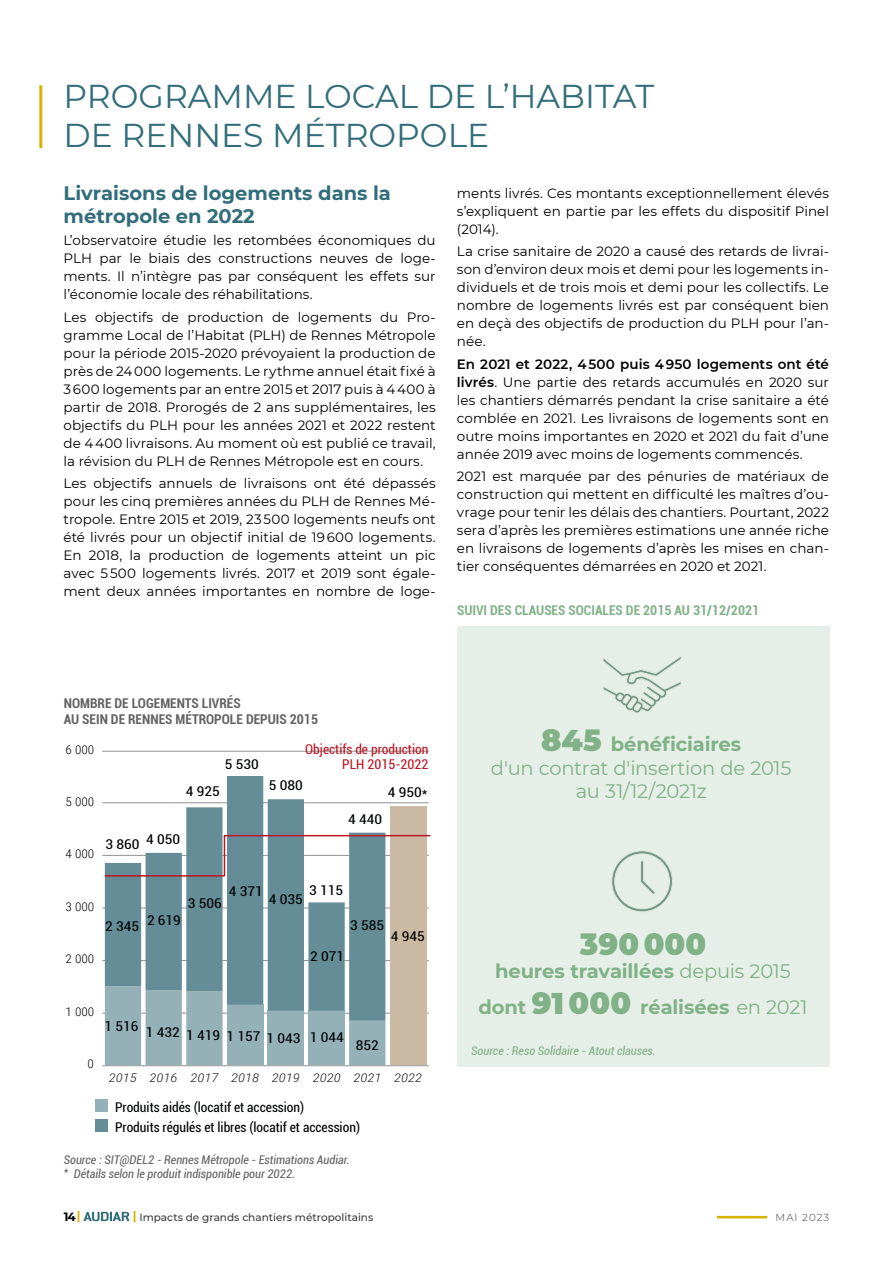
<style>
.page{position:relative;width:893px;height:1263px;background:#fff}
.page>*{position:absolute;margin:0;border:0;box-sizing:border-box;transform-origin:0 0}
.T1{font:33px/39px "Montserrat";color:#316d7b}
.Texte_chiffre_clé_de{font:900 30px "Montserrat";letter-spacing:.005em;color:#80b187}
.Texte_chiffre_clé_de-2{font:700 19.5px "Montserrat";letter-spacing:-.005em;color:#80b187}
.T2{font:700 19.5px/23.4px "Montserrat";color:#316d7b}
.Note_de_bas_de_page{font:19.5px/23.4px "Montserrat";letter-spacing:-.015em;color:#80b187;text-align:center}
.texte_courant{font:13.5px/18px "Montserrat";color:#000;text-align:justify}
.t1{font:condensed 13.5px "Roboto";color:#010202;scale:1.1 1}
.t2{font:condensed 13.5px/20.5px "Roboto";color:#010202}
.Titre_graphe{font:700 condensed 13.5px/16.2px "Roboto";color:#646363}
.Titre_graphe_bleu_en{font:700 condensed 13.5px "Roboto";color:#80b187}
.t3{font:condensed 13.5px/15.1px "Roboto";color:#be1622;text-align:right}
.source{font:italic condensed 12px "Roboto";color:#646363}
.source-2{font:italic condensed 12px "Roboto";color:#80b187}
.t4{font:italic 300 12px "Roboto Condensed";color:#1d1e1c;scale:1.22 1}
.t5{font:300 12px "Roboto Condensed";color:#010202;scale:1.1 1}
.t6{font:700 12px "Montserrat";color:#000}
.t7{font:500 10.5px "Montserrat";color:#3c3c3b}
.t8{font:300 10.2px "Montserrat";letter-spacing:.1em;color:#3c3c3b}
.s1{font-weight:600}
.s2{font-weight:900;font-size:30px}
.s3{font-weight:400}
.s4{color:#d8b200}
.s5{font-weight:700;font-size:12px;color:#d8b200}
</style>
<div class="page">
<svg style="left:83px;top:1212px;width:46px;height:9px"></svg>
<hr style="left:717px;top:1216px;width:50px;height:2px;background:#d8b200">
<hr style="left:39px;top:85px;width:3px;height:63px;background:#d8b200">
<div style="left:457px;top:626px;width:372px;height:440px;background:#e6efe7"></div>
<hr style="left:102px;top:1013px;width:327px;height:1px;background:#929292">
<hr style="left:102px;top:960px;width:327px;height:1px;background:#929292">
<hr style="left:102px;top:908px;width:327px;height:1px;background:#929292">
<hr style="left:102px;top:855px;width:327px;height:1px;background:#929292">
<hr style="left:102px;top:802px;width:327px;height:1px;background:#929292">
<hr style="left:102px;top:751px;width:327px;height:1px;background:#929292">
<div style="left:390px;top:806px;width:36px;height:259px;background:#cab9a3"></div>
<svg style="left:105px;top:1021px;width:280px;height:44px;background:#9db7be"></svg>
<svg style="left:105px;top:776px;width:280px;height:245px;fill:#648d97"></svg>
<hr style="left:102px;top:1065px;width:327px;height:1px;background:#929292">
<svg style="left:103px;top:834px;width:328px;height:43px"></svg>
<div style="left:95px;top:1099px;width:12px;height:13px;background:#94b1b8"></div>
<div style="left:95px;top:1119px;width:12px;height:13px;background:#648d97"></div>
<svg style="left:603px;top:656px;width:79px;height:57px"></svg>
<svg style="left:611px;top:850px;width:62px;height:62px"></svg>
<p class="T1" style="left:64px;top:76px;width:592px">PROGRAMME LOCAL DE L’HABITAT<br>DE RENNES MÉTROPOLE</p>
<p class="T2" style="left:64px;top:180px;width:329px">Livraisons de logements dans la métropole en 2022</p>
<p class="texte_courant" style="left:64px;top:231px;width:374px">L’observatoire étudie les retombées économiques du PLH par le biais des constructions neuves de loge&shy;ments. Il n’intègre pas par conséquent les effets sur l’économie locale des réhabilitations.</p>
<p class="texte_courant" style="left:64px;top:307px;width:374px">Les objectifs de production de logements du Pro&shy;gramme Local de l’Habitat (PLH) de Rennes Métropole pour la période 2015-2020 prévoyaient la production de près de 24 000 logements. Le rythme annuel était fixé à 3 600 logements par an entre 2015 et 2017 puis à 4 400 à partir de 2018. Prorogés de 2 ans supplémentaires, les objectifs du PLH pour les années 2021 et 2022 restent de 4 400 livraisons. Au moment où est publié ce travail, la révision du PLH de Rennes Métropole est en cours.</p>
<p class="texte_courant" style="left:64px;top:473px;width:374px">Les objectifs annuels de livraisons ont été dépassés pour les cinq premières années du PLH de Rennes Mé&shy;tropole. Entre 2015 et 2019, 23 500 logements neufs ont été livrés pour un objectif initial de 19 600 logements.<br>En 2018, la production de logements atteint un pic avec 5 500 logements livrés. 2017 et 2019 sont égale&shy;ment deux années importantes en nombre de loge-</p>
<p class="texte_courant" style="left:457px;top:184px;width:374px">ments livrés. Ces montants exceptionnellement élevés s’expliquent en partie par les effets du dispositif Pinel (2014).</p>
<p class="texte_courant" style="left:457px;top:242px;width:374px">La crise sanitaire de 2020 a causé des retards de livrai&shy;son d’environ deux mois et demi pour les logements in&shy;dividuels et de trois mois et demi pour les collectifs. Le nombre de logements livrés est par conséquent bien en deçà des objectifs de production du PLH pour l’an&shy;née.</p>
<p class="texte_courant" style="left:457px;top:354px;width:374px"><span class="s1">En 2021 et 2022, 4 500 puis 4 950 logements ont été livrés</span>. Une partie des retards accumulés en 2020 sur les chantiers démarrés pendant la crise sanitaire a été comblée en 2021. Les livraisons de logements sont en outre moins importantes en 2020 et 2021 du fait d’une année 2019 avec moins de logements commencés.</p>
<p class="texte_courant" style="left:457px;top:467px;width:374px">2021 est marquée par des pénuries de matériaux de construction qui mettent en difficulté les maîtres d’ou&shy;vrage pour tenir les délais des chantiers. Pourtant, 2022 sera d’après les premières estimations une année riche en livraisons de logements d’après les mises en chan&shy;tier conséquentes démarrées en 2020 et 2021.</p>
<p class="Titre_graphe_bleu_en" style="left:457px;top:600px;width:304px">SUIVI DES CLAUSES SOCIALES DE 2015 AU 31/12/2021</p>
<p class="Titre_graphe" style="left:64px;top:694px;width:256px">NOMBRE DE LOGEMENTS LIVRÉS<br>AU SEIN DE RENNES MÉTROPOLE DEPUIS 2015</p>
<p class="t5" style="left:66px;top:741px;width:28px">6 000</p>
<p class="t5" style="left:66px;top:794px;width:28px">5 000</p>
<p class="t5" style="left:66px;top:845px;width:28px">4 000</p>
<p class="t5" style="left:66px;top:898px;width:28px">3 000</p>
<p class="t5" style="left:66px;top:950px;width:28px">2 000</p>
<p class="t1" style="left:225px;top:754px;width:32px">5 530</p>
<p class="t1" style="left:186px;top:782px;width:32px">4 925</p>
<p class="t1" style="left:106px;top:832px;width:69px">3 860 4 050</p>
<p class="t3" style="left:305px;top:741px;width:125px">Objectifs de production<br>PLH 2015-2022</p>
<p class="t1" style="left:269px;top:776px;width:32px">5 080</p>
<p class="t1" style="left:388px;top:783px;width:38px">4 950*</p>
<p class="t1" style="left:348px;top:809px;width:32px">4 440</p>
<p class="t1" style="left:105px;top:913px;width:70px">2 345 2 619</p>
<p class="t1" style="left:188px;top:893px;width:32px">3 506</p>
<p class="t1" style="left:229px;top:881px;width:32px">4 371</p>
<p class="t1" style="left:309px;top:880px;width:32px">3 115</p>
<p class="t1" style="left:269px;top:890px;width:32px">4 035</p>
<p class="t1" style="left:310px;top:947px;width:32px">2 071</p>
<p class="t1" style="left:350px;top:916px;width:32px">3 585</p>
<p class="t1" style="left:391px;top:926px;width:32px">4 945</p>
<p class="t5" style="left:66px;top:1003px;width:28px">1 000</p>
<p class="t5" style="left:88px;top:1055px;width:7px">0</p>
<p class="t1" style="left:105px;top:1026px;width:219px">1 516 1 432 1 419 1 157 1 043 1 044</p>
<p class="t1" style="left:356px;top:1036px;width:22px">852</p>
<p class="t4" style="left:109px;top:1070px;width:258px">2015 2016 2017 2018 2019 2020 2021 2022</p>
<p class="t2" style="left:115px;top:1096px;width:246px">Produits aidés (locatif et accession)<br>Produits régulés et libres (locatif et accession)</p>
<p class="source" style="left:64px;top:1151px;width:287px">Source : SIT@DEL2 - Rennes Métropole - Estimations Audiar.</p>
<p class="source" style="left:64px;top:1166px;width:233px">* Détails selon le produit indisponible pour 2022.</p>
<p class="Texte_chiffre_clé_de-2" style="left:541px;top:730px;width:202px"><span class="s2">845</span> bénéficiaires</p>
<p class="Note_de_bas_de_page" style="left:491px;top:755px;width:302px">d'un contrat d'insertion de 2015 au 31/12/2021z</p>
<p class="Texte_chiffre_clé_de" style="left:580px;top:921px;width:128px">390 000</p>
<p class="Texte_chiffre_clé_de-2" style="left:495px;top:957px;width:297px">heures travaillées <span class="s3">depuis 2015</span></p>
<p class="Texte_chiffre_clé_de-2" style="left:478px;top:993px;width:331px">dont <span class="s2">91 000</span> réalisées <span class="s3">en 2021</span></p>
<p class="source-2" style="left:471px;top:1042px;width:186px">Source : Reso Solidaire - Atout clauses.</p>
<p class="t6" style="left:64px;top:1208px;width:18px">14<span class="s4">|</span></p>
<p class="t7" style="left:133px;top:1210px;width:242px"><span class="s5">|</span> Impacts de grands chantiers métropolitains</p>
<p class="t8" style="left:776px;top:1210px;width:55px">MAI 2023</p>
</div>
